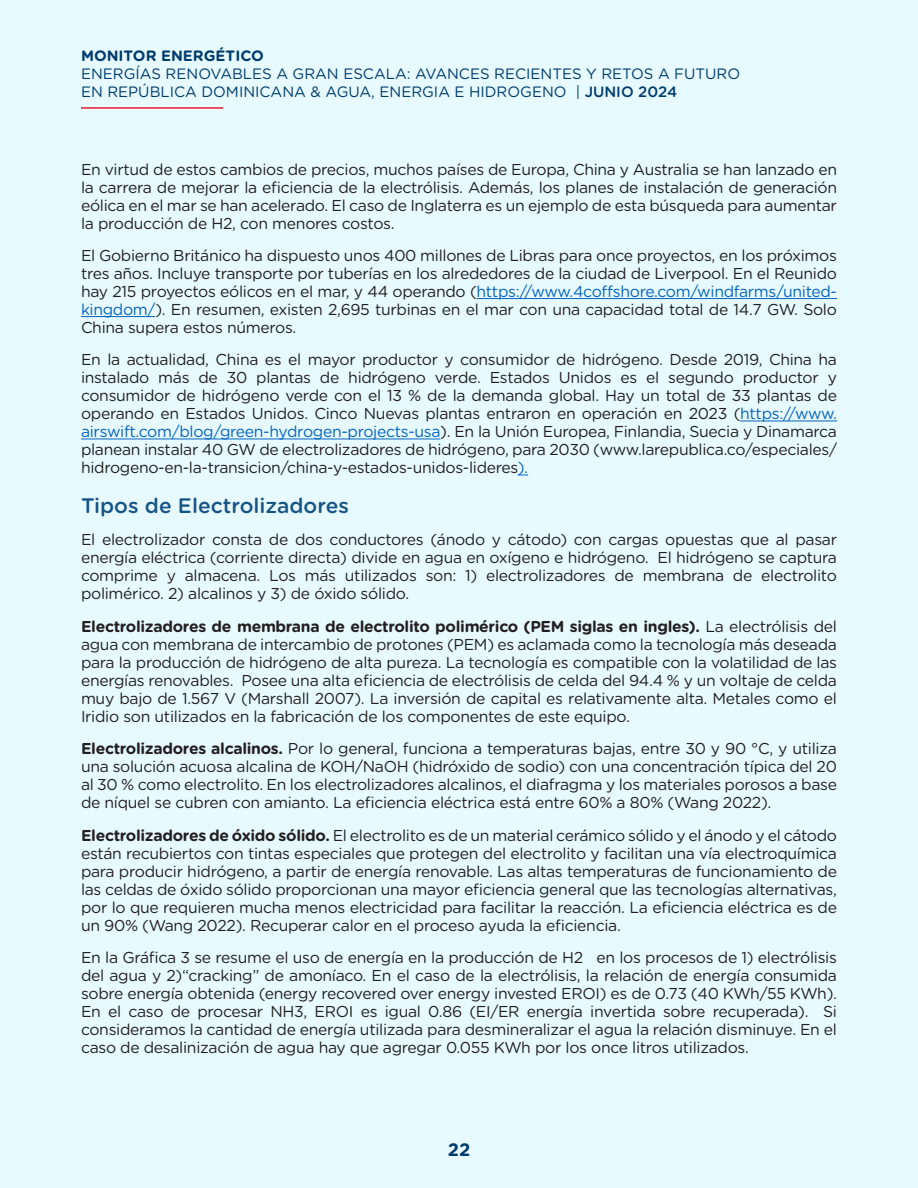
<style>
.page{position:relative;width:918px;height:1188px;background:#e6faff}
.page>*{position:absolute;margin:0;border:0;box-sizing:border-box;transform-origin:0 0}
.t1{font:500 21px "Gotham Rounded";color:#175485}
.t2{font:700 18px "Gotham Rounded";color:#003b6e}
.t3{font:15.75px/18px "Gotham Rounded";letter-spacing:-.02em;color:#231f20;text-align:justify}
.t4{font:15px/18px "Gotham Rounded";color:#003b6e}
.t5{font:700 15px "Gotham Rounded";color:#003b6e}
.s1{font-weight:500}
.s2{color:#0563c1}
.s3{font-weight:700}
</style>
<div class="page">
<hr style="left:81px;top:107px;width:142px;height:2px;background:#ea1c2b">
<hr style="left:476px;top:298px;width:361px;height:1px;background:#0563c1">
<hr style="left:81px;top:316px;width:74px;height:1px;background:#0563c1">
<hr style="left:740px;top:421px;width:97px;height:1px;background:#0563c1">
<hr style="left:81px;top:439px;width:359px;height:1px;background:#0563c1">
<p class="t5" style="left:81px;top:45px;width:184px">MONITOR ENERGÉTICO</p>
<p class="t4" style="left:81px;top:64px;width:661px">ENERGÍAS RENOVABLES A GRAN ESCALA: AVANCES RECIENTES Y RETOS A FUTURO<br>EN REPÚBLICA DOMINICANA &amp; AGUA, ENERGIA E HIDROGENO | <span class="s1">JUNIO 2024</span></p>
<p class="t3" style="left:81px;top:159px;width:758px">En virtud de estos cambios de precios, muchos países de Europa, China y Australia se han lanzado en la carrera de mejorar la eficiencia de la electrólisis. Además, los planes de instalación de generación eólica en el mar se han acelerado. El caso de Inglaterra es un ejemplo de esta búsqueda para aumentar la producción de H2, con menores costos.</p>
<p class="t3" style="left:81px;top:246px;width:758px">El Gobierno Británico ha dispuesto unos 400 millones de Libras para once proyectos, en los próximos tres años. Incluye transporte por tuberías en los alrededores de la ciudad de Liverpool. En el Reunido hay 215 proyectos eólicos en el mar, y 44 operando (<span class="s2">https://www.4coffshore.com/windfarms/united&shy;kingdom/</span>). En resumen, existen 2,695 turbinas en el mar con una capacidad total de 14.7 GW. Solo China supera estos números.</p>
<p class="t3" style="left:81px;top:350px;width:758px">En la actualidad, China es el mayor productor y consumidor de hidrógeno. Desde 2019, China ha instalado más de 30 plantas de hidrógeno verde. Estados Unidos es el segundo productor y consumidor de hidrógeno verde con el 13 % de la demanda global. Hay un total de 33 plantas de operando en Estados Unidos. Cinco Nuevas plantas entraron en operación en 2023 (<span class="s2">https://www. airswift.com/blog/green-hydrogen-projects-usa</span>). En la Unión Europea, Finlandia, Suecia y Dinamarca planean instalar 40 GW de electrolizadores de hidrógeno, para 2030 (www.larepublica.co/especiales/ hidrogeno-en-la-transicion/china-y-estados-unidos-lideres<span class="s2">).</span></p>
<h1 class="t1" style="left:81px;top:491px;width:269px">Tipos de Electrolizadores</h1>
<p class="t3" style="left:81px;top:530px;width:758px">El electrolizador consta de dos conductores (ánodo y cátodo) con cargas opuestas que al pasar energía eléctrica (corriente directa) divide en agua en oxígeno e hidrógeno. El hidrógeno se captura comprime y almacena. Los más utilizados son: 1) electrolizadores de membrana de electrolito polimérico. 2) alcalinos y 3) de óxido sólido.</p>
<p class="t3" style="left:81px;top:617px;width:758px"><span class="s3">Electrolizadores de membrana de electrolito polimérico (PEM siglas en ingles).</span> La electrólisis del agua con membrana de intercambio de protones (PEM) es aclamada como la tecnología más deseada para la producción de hidrógeno de alta pureza. La tecnología es compatible con la volatilidad de las energías renovables. Posee una alta eficiencia de electrólisis de celda del 94.4 % y un voltaje de celda muy bajo de 1.567 V (Marshall 2007). La inversión de capital es relativamente alta. Metales como el Iridio son utilizados en la fabricación de los componentes de este equipo.</p>
<p class="t3" style="left:81px;top:739px;width:758px"><span class="s3">Electrolizadores alcalinos.</span> Por lo general, funciona a temperaturas bajas, entre 30 y 90 °C, y utiliza una solución acuosa alcalina de KOH/NaOH (hidróxido de sodio) con una concentración típica del 20 al 30 % como electrolito. En los electrolizadores alcalinos, el diafragma y los materiales porosos a base de níquel se cubren con amianto. La eficiencia eléctrica está entre 60% a 80% (Wang 2022).</p>
<p class="t3" style="left:81px;top:825px;width:758px"><span class="s3">Electrolizadores de óxido sólido.</span> El electrolito es de un material cerámico sólido y el ánodo y el cátodo están recubiertos con tintas especiales que protegen del electrolito y facilitan una vía electroquímica para producir hidrógeno, a partir de energía renovable. Las altas temperaturas de funcionamiento de las celdas de óxido sólido proporcionan una mayor eficiencia general que las tecnologías alternativas, por lo que requieren mucha menos electricidad para facilitar la reacción. La eficiencia eléctrica es de un 90% (Wang 2022). Recuperar calor en el proceso ayuda la eficiencia.</p>
<p class="t3" style="left:81px;top:948px;width:758px">En la Gráfica 3 se resume el uso de energía en la producción de H2 en los procesos de 1) electrólisis del agua y 2)“cracking” de amoníaco. En el caso de la electrólisis, la relación de energía consumida sobre energía obtenida (energy recovered over energy invested EROI) es de 0.73 (40 KWh/55 KWh).<br>En el caso de procesar NH3, EROI es igual 0.86 (EI/ER energía invertida sobre recuperada). Si consideramos la cantidad de energía utilizada para desmineralizar el agua la relación disminuye. En el caso de desalinización de agua hay que agregar 0.055 KWh por los once litros utilizados.</p>
<p class="t2" style="left:448px;top:1137px;width:24px">22</p>
</div>
